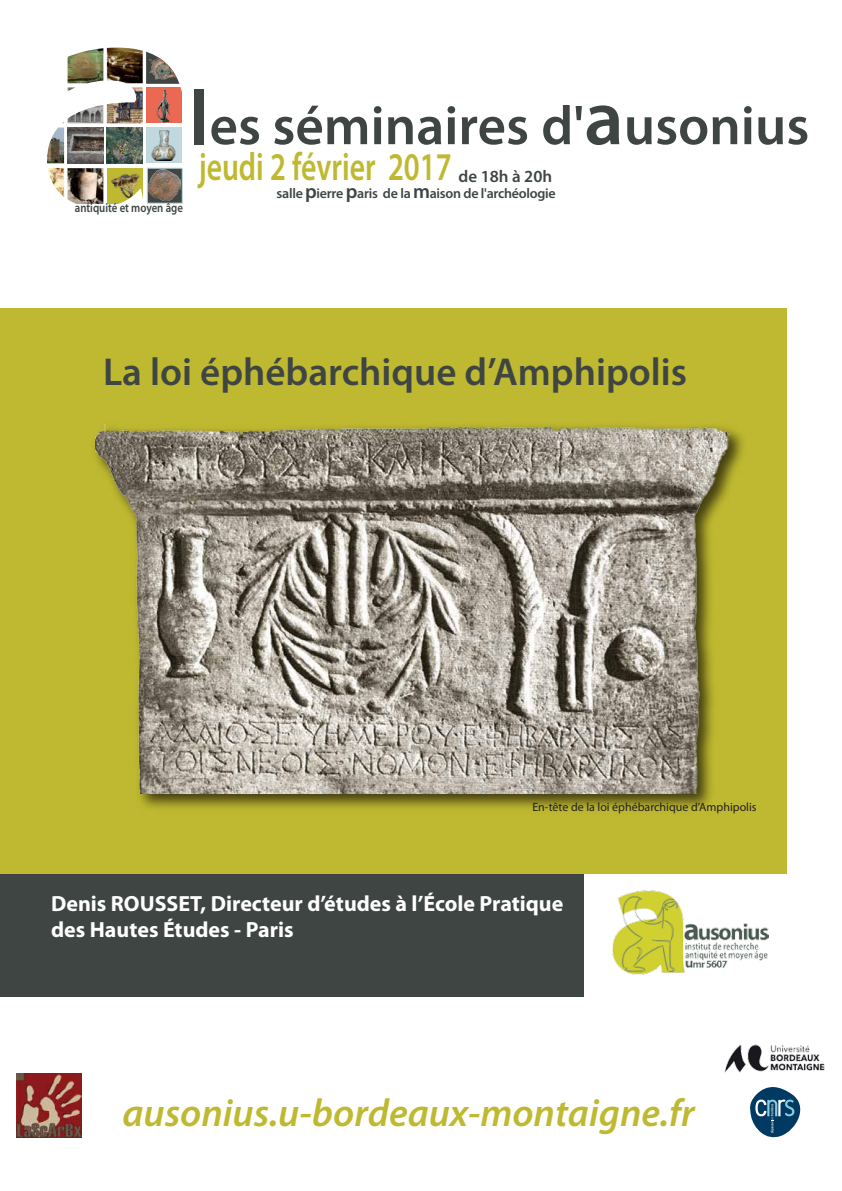
<style>
.page{position:relative;width:842px;height:1191px;background:#fff}
.page>*{position:absolute;margin:0;border:0;box-sizing:border-box;transform-origin:0 0}
.t1{font:600 55.2px "Myriad Pro";color:#3e4543}
.t2{font:600 39.4px "Myriad Pro";color:#bfb931;scale:.75 1}
.t3{font:italic 600 39px "Myriad Pro";color:#bfb931}
.t4{font:600 39px "Myriad Pro";color:#3e4543}
.t5{font:700 22px/26.4px "Myriad Pro";color:#fff}
.t6{font:600 17px "Myriad Pro";color:#3e4543}
.t7{font:600 14px "Myriad Pro";letter-spacing:-.02em;color:#3e4543}
.t8{font:600 12.7px "Myriad Pro";color:#3e4543;scale:.85 1}
.t9{font:12px "Myriad Pro";color:#231f20}
.s1{font-size:77.8px}
.s2{font-size:20px}
</style>
<div class="page">
<div style="left:0;top:308px;width:786px;height:566px;background:#bfb931"></div>
<img style="left:139px;top:429px;width:604px;height:379px">
<img style="left:95px;top:424px;width:635px;height:369px">
<svg style="left:146px;top:51px;width:34px;height:33px"></svg>
<img style="left:149px;top:53px;width:29px;height:27px">
<svg style="left:107px;top:168px;width:36px;height:36px"></svg>
<img style="left:111px;top:173px;width:28px;height:25px">
<svg style="left:147px;top:168px;width:36px;height:36px"></svg>
<img style="left:149px;top:169px;width:32px;height:31px">
<div style="left:146px;top:87px;width:36px;height:36px;background:#eb6852"></div>
<img style="left:155px;top:89px;width:16px;height:33px">
<img style="left:47px;top:127px;width:17px;height:36px">
<img style="left:107px;top:127px;width:36px;height:36px">
<img style="left:107px;top:87px;width:36px;height:36px">
<img style="left:68px;top:168px;width:35px;height:36px">
<img style="left:68px;top:87px;width:35px;height:36px">
<img style="left:107px;top:48px;width:36px;height:35px">
<img style="left:68px;top:127px;width:35px;height:36px">
<img style="left:68px;top:48px;width:35px;height:35px">
<img style="left:48px;top:168px;width:16px;height:29px">
<div style="left:146px;top:127px;width:36px;height:36px;background:#c0d8de"></div>
<img style="left:151px;top:131px;width:25px;height:29px">
<div style="left:0;top:874px;width:583px;height:123px;background:#3e4543"></div>
<img style="left:612px;top:890px;width:157px;height:84px">
<svg style="left:750px;top:1087px;width:51px;height:51px"></svg>
<img style="left:724px;top:1044px;width:101px;height:29px">
<img style="left:17px;top:1073px;width:64px;height:64px">
<p class="t8" style="left:75px;top:200px;width:129px">antiquité et moyen âge</p>
<h1 class="t1" style="left:189px;top:90px;width:621px"><span class="s1">l</span>es séminaires d'<span class="s1">a</span>usonius</h1>
<h2 class="t2" style="left:199px;top:141px;width:339px">jeudi 2 février 2017</h2>
<p class="t6" style="left:458px;top:165px;width:95px">de 18h à 20h</p>
<p class="t7" style="left:277px;top:184px;width:281px">salle <span class="s2">p</span>ierre <span class="s2">p</span>aris de la <span class="s2">m</span>aison de l'archéologie</p>
<h3 class="t4" style="left:103px;top:347px;width:586px">La loi éphébarchique d’Amphipolis</h3>
<p class="t9" style="left:532px;top:799px;width:226px">En-tête de la loi éphébarchique d’Amphipolis</p>
<p class="t5" style="left:51px;top:889px;width:514px">Denis ROUSSET, Directeur d’études à l’École Pratique des Hautes Études - Paris</p>
<h3 class="t3" style="left:122px;top:1087px;width:574px">ausonius.u-bordeaux-montaigne.fr</h3>
</div>
